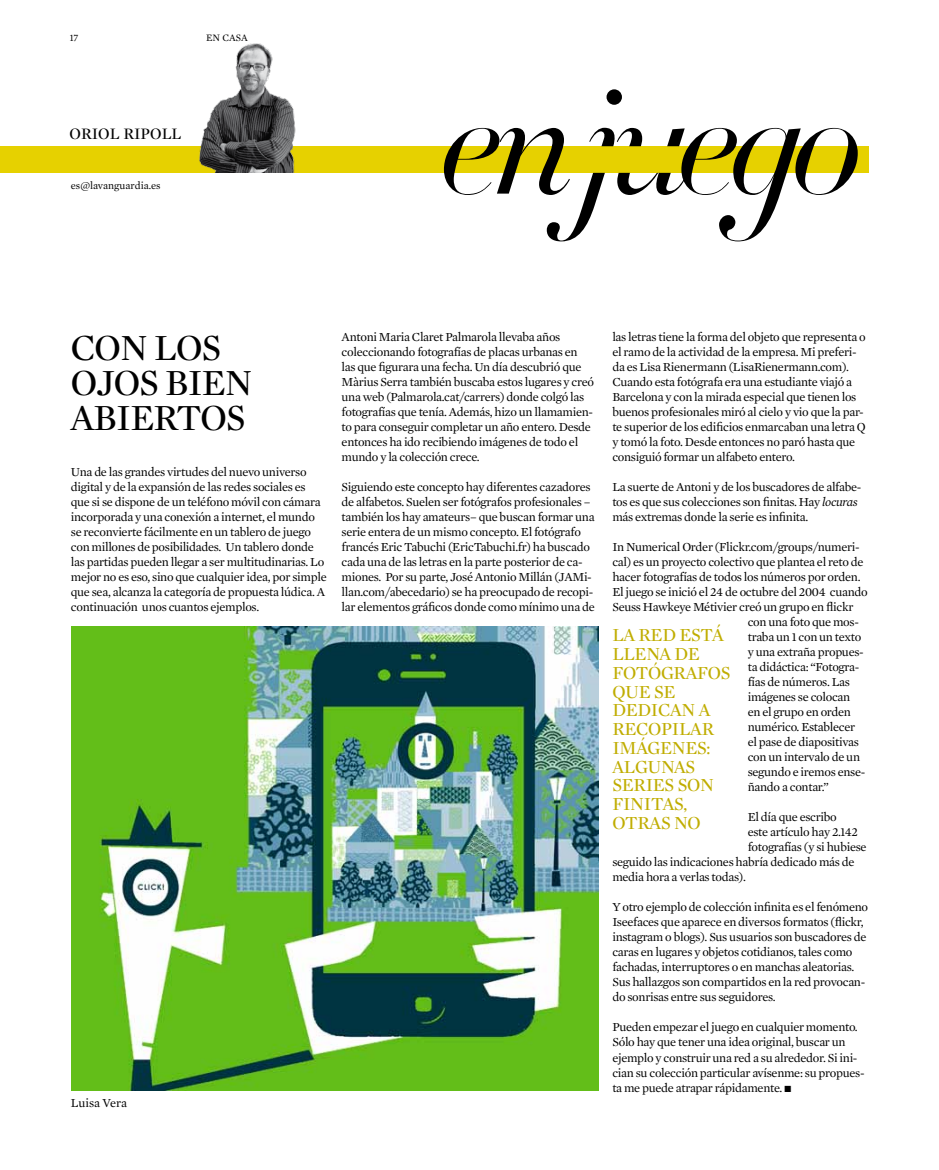
<style>
.page{position:relative;width:939px;height:1170px;background:#fff}
.page>*{position:absolute;margin:0;border:0;box-sizing:border-box;transform-origin:0 0}
.t1{font:italic 300 151.25px "HTF Didot L64";letter-spacing:-.055em;color:#000}
.t2{font:37.5px/35px "Mercury Display";letter-spacing:-.025em;color:#000}
.t3{font:18.75px/18.8px "Mercury Display";letter-spacing:-.015em;color:#c0ad00}
.t4{font:16.25px "Mercury Display";color:#000}
.t5{font:12.5px/15px "Mercury Text G1";letter-spacing:-.025em;color:#000}
.t6{font:12.5px "Mercury Text G1";color:#000}
.t7{font:10.62px "Mercury Text G1";color:#000}
.t8{font:10px "Mercury Text G1";color:#000}
.s1{font-style:italic}
.s2{font-family:"Mercury Numeric G1";font-size:10px}
</style>
<div class="page">
<div style="left:0;top:146px;width:868px;height:27px;background:#e6d100"></div>
<img style="left:199px;top:43px;width:97px;height:130px">
<img style="left:71px;top:626px;width:527px;height:464px">
<p class="t8" style="left:70px;top:32px;width:10px">17</p>
<p class="t8" style="left:206px;top:32px;width:43px">EN CASA</p>
<h3 class="t4" style="left:70px;top:124px;width:113px">ORIOL RIPOLL</h3>
<p class="t7" style="left:71px;top:179px;width:91px">es@lavanguardia.es</p>
<h1 class="t1" style="left:441px;top:30px;width:424px">en juego</h1>
<h2 class="t2" style="left:71px;top:330px;width:184px">CON LOS<br>OJOS BIEN<br>ABIERTOS</h2>
<p class="t5" style="left:71px;top:464px;width:257px">Una de las grandes virtudes del nuevo universo digital y de la expansión de las redes sociales es que si se dispone de un teléfono móvil con cámara incorporada y una conexión a internet, el mundo se reconvierte fácilmente en un tablero de juego con millones de posibilidades. Un tablero donde las partidas pueden llegar a ser multitudinarias. Lo mejor no es eso, sino que cualquier idea, por simple que sea, alcanza la categoría de propuesta lúdica. A continuación unos cuantos ejemplos.</p>
<p class="t5" style="left:342px;top:329px;width:254px">Antoni Maria Claret Palmarola llevaba años coleccionando fotografías de placas urbanas en las que figurara una fecha. Un día descubrió que Màrius Serra también buscaba estos lugares y creó una web (Palmarola.cat/carrers) donde colgó las fotografías que tenía. Además, hizo un llamamien&shy;to para conseguir completar un año entero. Desde entonces ha ido recibiendo imágenes de todo el mundo y la colección crece.</p>
<p class="t5" style="left:342px;top:479px;width:255px">Siguiendo este concepto hay diferentes cazadores de alfabetos. Suelen ser fotógrafos profesionales – también los hay amateurs– que buscan formar una serie entera de un mismo concepto. El fotógrafo francés Eric Tabuchi (EricTabuchi.fr) ha buscado cada una de las letras en la parte posterior de ca&shy;miones. Por su parte, José Antonio Millán (JAMi&shy;llan.com/abecedario) se ha preocupado de recopi&shy;lar elementos gráficos donde como mínimo una de</p>
<p class="t6" style="left:71px;top:1094px;width:58px">Luisa Vera</p>
<p class="t5" style="left:612px;top:329px;width:255px">las letras tiene la forma del objeto que representa o el ramo de la actividad de la empresa. Mi preferi&shy;da es Lisa Rienermann (LisaRienermann.com).<br>Cuando esta fotógrafa era una estudiante viajó a Barcelona y con la mirada especial que tienen los buenos profesionales miró al cielo y vio que la par&shy;te superior de los edificios enmarcaban una letra Q y tomó la foto. Desde entonces no paró hasta que consiguió formar un alfabeto entero.</p>
<p class="t5" style="left:612px;top:479px;width:250px">La suerte de Antoni y de los buscadores de alfabe&shy;tos es que sus colecciones son finitas. Hay <span class="s1">locuras </span>más extremas donde la serie es infinita.</p>
<p class="t5" style="left:612px;top:539px;width:249px">In Numerical Order (Flickr.com/groups/numeri-</p>
<p class="t5" style="left:612px;top:554px;width:253px">cal) es un proyecto colectivo que plantea el reto de</p>
<p class="t5" style="left:612px;top:569px;width:250px">hacer fotografías de todos los números por orden.</p>
<p class="t5" style="left:612px;top:584px;width:257px">El juego se inició el 24 de octubre del 2004 cuando</p>
<p class="t5" style="left:612px;top:599px;width:243px">Seuss Hawkeye Métivier creó un grupo en flickr</p>
<p class="t5" style="left:748px;top:614px;width:113px">con una foto que mos-</p>
<p class="t5" style="left:748px;top:629px;width:115px">traba un 1 con un texto</p>
<p class="t5" style="left:748px;top:644px;width:118px">y una extraña propues-</p>
<p class="t5" style="left:748px;top:659px;width:113px">ta didáctica: “Fotogra-</p>
<p class="t5" style="left:748px;top:674px;width:104px">fías de números. Las</p>
<p class="t5" style="left:748px;top:689px;width:104px">imágenes se colocan</p>
<p class="t5" style="left:748px;top:704px;width:105px">en el grupo en orden</p>
<p class="t5" style="left:748px;top:719px;width:109px">numérico. Establecer</p>
<p class="t5" style="left:748px;top:734px;width:113px">el pase de diapositivas</p>
<p class="t5" style="left:748px;top:749px;width:114px">con un intervalo de un</p>
<p class="t5" style="left:748px;top:764px;width:119px">segundo e iremos ense-</p>
<p class="t5" style="left:748px;top:779px;width:83px">ñando a contar.”</p>
<p class="t5" style="left:748px;top:809px;width:91px">El día que escribo</p>
<p class="t5" style="left:748px;top:824px;width:112px">este artículo hay 2.142</p>
<p class="t5" style="left:748px;top:839px;width:120px">fotografías (y si hubiese</p>
<p class="t5" style="left:612px;top:854px;width:244px">seguido las indicaciones habría dedicado más de</p>
<p class="t5" style="left:612px;top:869px;width:135px">media hora a verlas todas).</p>
<p class="t5" style="left:612px;top:899px;width:257px">Y otro ejemplo de colección infinita es el fenómeno Iseefaces que aparece en diversos formatos (flickr, instagram o blogs). Sus usuarios son buscadores de caras en lugares y objetos cotidianos, tales como fachadas, interruptores o en manchas aleatorias.<br>Sus hallazgos son compartidos en la red provocan&shy;do sonrisas entre sus seguidores.</p>
<p class="t5" style="left:612px;top:1019px;width:254px">Pueden empezar el juego en cualquier momento.<br>Sólo hay que tener una idea original, buscar un ejemplo y construir una red a su alrededor. Si ini&shy;cian su colección particular avísenme: su propues&shy;ta me puede atrapar rápidamente. <span class="s2">s</span></p>
<h3 class="t3" style="left:612px;top:626px;width:113px">LARED ESTÁ<br>LLENA</h3>
<h3 class="t3" style="left:612px;top:644px;width:108px;text-indent:62px">DE<br>FOTÓGRAFOS<br>QUE SE<br>DEDICAN A<br>RECOPILAR<br>IMÁGENES:<br>ALGU NAS<br>SERIES SON<br>FINITAS,<br>OTRAS NO</h3>
</div>
